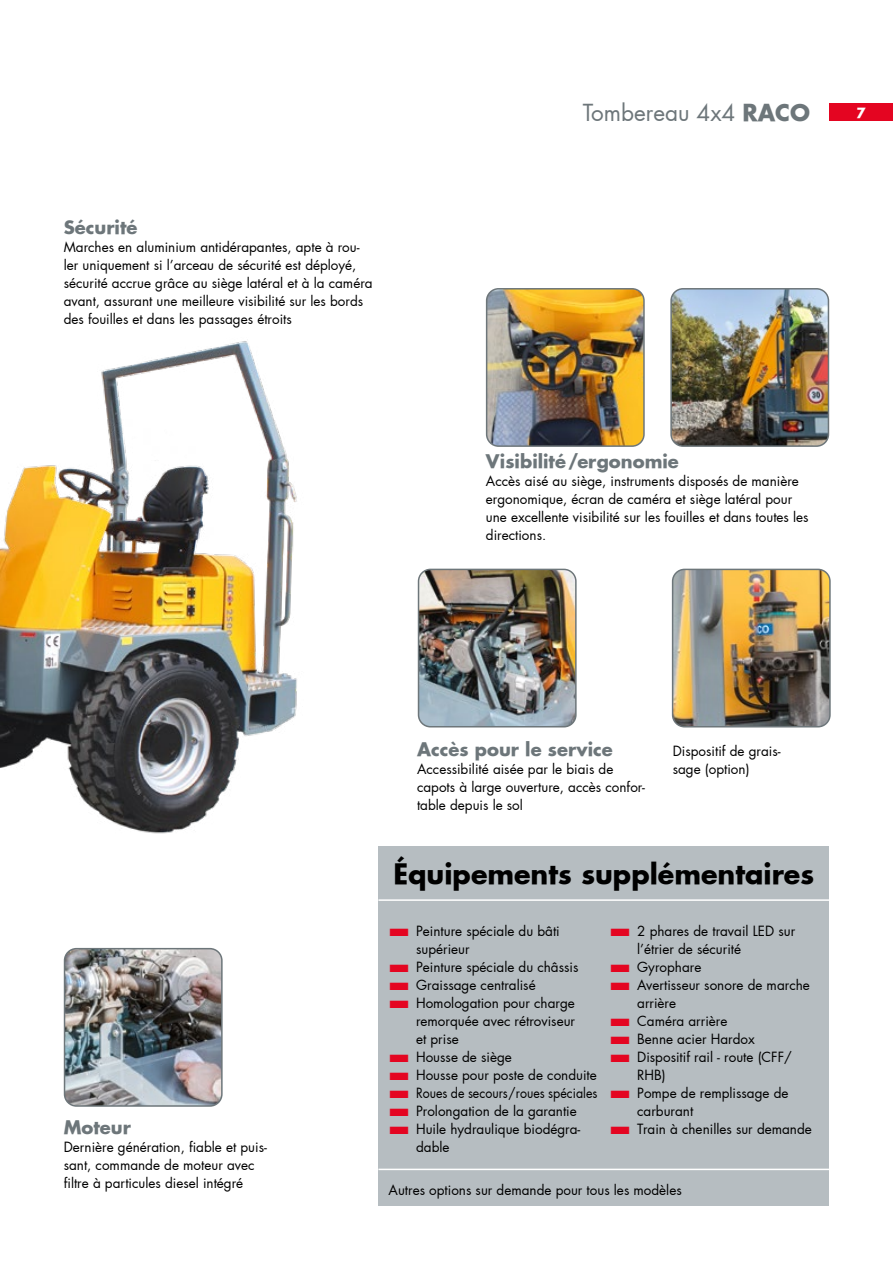
<style>
.page{position:relative;width:893px;height:1263px;background:#fff}
.page>*{position:absolute;margin:0;border:0;box-sizing:border-box;transform-origin:0 0}
.t1{font:700 27px "Futura";color:#000}
.t2{font:22.5px "Futura";color:#6d767a}
.t3{font:700 18px "Futura";color:#6d767a}
.t4{font:13.5px/18px "Futura";color:#000}
.t5{font:13.5px "Futura";color:#000;scale:.92 1}
.t6{font:700 13.5px "Futura";color:#fff}
.s1{font-weight:700}
.s2{color:#e40521}
</style>
<div class="page">
<div style="left:829px;top:104px;width:64px;height:17px;background:#e40521"></div>
<div style="left:378px;top:846px;width:451px;height:359px;background:#b6bdc1"></div>
<hr style="left:378px;top:1169px;width:451px;height:1px;background:#fff">
<hr style="left:378px;top:899px;width:451px;height:2px;background:#fff">
<img style="left:673px;top:290px;width:154px;height:155px">
<div style="left:670px;top:288px;width:159px;height:159px;border:2px solid #6d767a;border-radius:12px"></div>
<img style="left:488px;top:290px;width:154px;height:155px">
<div style="left:486px;top:288px;width:159px;height:159px;border:2px solid #6d767a;border-radius:12px"></div>
<img style="left:418px;top:569px;width:157px;height:158px">
<div style="left:418px;top:569px;width:159px;height:158px;border:2px solid #6d767a;border-radius:12px"></div>
<img style="left:65px;top:949px;width:155px;height:155px">
<div style="left:64px;top:948px;width:159px;height:159px;border:2px solid #6d767a;border-radius:12px"></div>
<img style="left:673px;top:569px;width:156px;height:158px">
<div style="left:672px;top:569px;width:159px;height:158px;border:2px solid #6d767a;border-radius:12px"></div>
<img style="left:0;top:341px;width:407px;height:560px">
<h3 class="t3" style="left:64px;top:215px;width:75px">Sécurité</h3>
<p class="t4" style="left:64px;top:238px;width:310px">Marches en aluminium antidérapantes, apte à rou&shy;ler uniquement si l’arceau de sécurité est déployé, sécurité accrue grâce au siège latéral et à la caméra avant, assurant une meilleure visibilité sur les bords des fouilles et dans les passages étroits</p>
<h2 class="t2" style="left:583px;top:98px;width:229px">Tombereau 4x4 <span class="s1">RACO</span></h2>
<p class="t6" style="left:856px;top:104px;width:11px">7</p>
<h3 class="t3" style="left:486px;top:449px;width:195px">Visibilité/ergonomie</h3>
<p class="t4" style="left:486px;top:472px;width:324px">Accès aisé au siège, instruments disposés de manière ergonomique, écran de caméra et siège latéral pour une excellente visibilité sur les fouilles et dans toutes les directions.</p>
<h3 class="t3" style="left:64px;top:1115px;width:69px">Moteur</h3>
<p class="t4" style="left:64px;top:1138px;width:205px">Dernière génération, fiable et puis&shy;sant, commande de moteur avec filtre à particules diesel intégré</p>
<h3 class="t3" style="left:417px;top:737px;width:197px">Accès pour le service</h3>
<p class="t4" style="left:417px;top:760px;width:229px">Accessibilité aisée par le biais de capots à large ouverture, accès confor&shy;table depuis le sol</p>
<p class="t4" style="left:673px;top:742px;width:109px">Dispositif de grais&shy;sage (option)</p>
<h1 class="t1" style="left:393px;top:855px;width:422px">Équipements supplémentaires</h1>
<p class="t4" style="left:416px;top:922px;width:145px;text-indent:-27px"><span class="s2">■</span> Peinture spéciale du bâti supérieur</p>
<p class="t4" style="left:389px;top:958px;width:191px"><span class="s2">■</span> Peinture spéciale du châssis</p>
<p class="t4" style="left:389px;top:976px;width:148px"><span class="s2">■</span> Graissage centralisé</p>
<p class="t4" style="left:416px;top:994px;width:161px;text-align:justify;text-indent:-27px"><span class="s2">■</span> Homologation pour charge remorquée avec rétroviseur et prise</p>
<p class="t4" style="left:389px;top:1048px;width:124px"><span class="s2">■</span> Housse de siège</p>
<p class="t4" style="left:389px;top:1066px;width:209px"><span class="s2">■</span> Housse pour poste de conduite</p>
<p class="t5" style="left:389px;top:1084px;width:228px"><span class="s2">■</span> Roues de secours/roues spéciales</p>
<p class="t4" style="left:389px;top:1102px;width:189px"><span class="s2">■</span> Prolongation de la garantie</p>
<p class="t4" style="left:416px;top:1120px;width:166px;text-indent:-27px"><span class="s2">■</span> Huile hydraulique biodégra&shy;dable</p>
<p class="t4" style="left:637px;top:922px;width:159px;text-indent:-27px"><span class="s2">■</span> 2 phares de travail LED sur l’étrier de sécurité</p>
<p class="t4" style="left:610px;top:958px;width:93px"><span class="s2">■</span> Gyrophare</p>
<p class="t4" style="left:637px;top:976px;width:174px;text-indent:-27px"><span class="s2">■</span> Avertisseur sonore de marche arrière</p>
<p class="t4" style="left:610px;top:1012px;width:119px"><span class="s2">■</span> Caméra arrière</p>
<p class="t4" style="left:610px;top:1030px;width:146px"><span class="s2">■</span> Benne acier Hardox</p>
<p class="t4" style="left:637px;top:1048px;width:156px;text-indent:-27px"><span class="s2">■</span> Dispositif rail - route (CFF/<br>RHB)</p>
<p class="t4" style="left:637px;top:1084px;width:153px;text-indent:-27px"><span class="s2">■</span> Pompe de remplissage de carburant</p>
<p class="t4" style="left:610px;top:1120px;width:203px"><span class="s2">■</span> Train à chenilles sur demande</p>
<p class="t4" style="left:389px;top:1181px;width:295px">Autres options sur demande pour tous les modèles</p>
</div>
